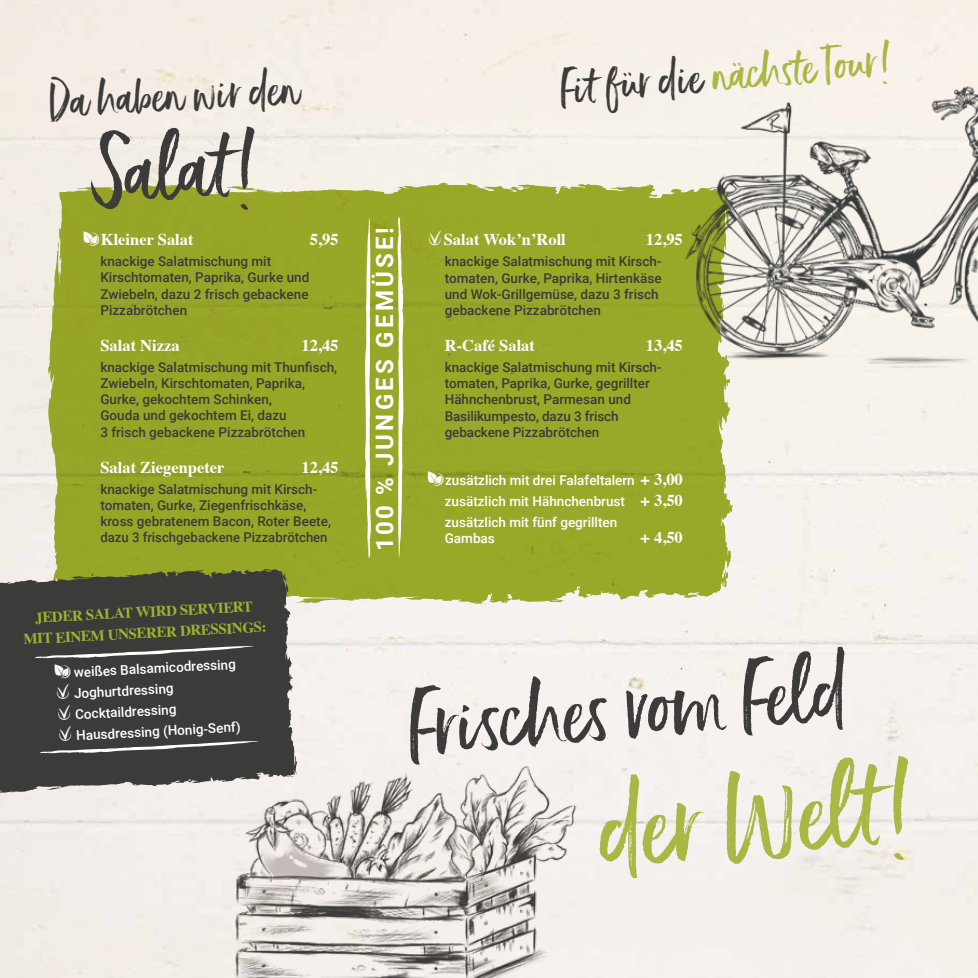
<style>
.page{position:relative;width:978px;height:978px;background:#fff}
.page>*{position:absolute;margin:0;border:0;box-sizing:border-box;transform-origin:0 0}
.t1{font:105px "Ernestand Emily Upright";color:#a9b844}
.t2{font:84px "Ernestand Emily Upright";color:#3b3b3a}
.t3{font:45px "Ernestand Emily Upright";color:#a9b844}
.t4{font:45px "Ernestand Emily Upright";color:#3b3b3a}
.t5{font:700 24px "Roboto";letter-spacing:.135em;color:#fff}
.t6{font:700 16.5px "Times";color:#fff}
.t7{font:700 15px/21px "Times";color:#9fb22c;text-align:center}
.t8{font:500 13.5px/16.2px "Roboto";color:#3b3b3a}
.t9{font:500 13.5px/21px "Roboto";color:#fff}
.s1{font-family:"Celona Pikto Extrablatt";font-weight:400;font-size:19.5px}
.s2{font-family:"Celona Pikto Extrablatt";font-weight:400;font-size:21px}
.s3{color:#3b3b3a}
.s4{font-family:"Times";font-weight:700;font-size:16.5px}
</style>
<div class="page">
<div style="left:48px;top:183px;width:685px;height:421px;background:#98a728"></div>
<img style="left:206px;top:740px;width:406px;height:238px">
<img style="left:683px;top:80px;width:295px;height:304px">
<svg style="left:365px;top:215px;width:6px;height:345px"></svg>
<svg style="left:397px;top:215px;width:7px;height:345px"></svg>
<svg style="left:0;top:569px;width:297px;height:224px;background:#4b4b47"></svg>
<svg style="left:33px;top:646px;width:222px;height:12px;background:#636362"></svg>
<svg style="left:38px;top:741px;width:222px;height:12px;background:#636362"></svg>
<h3 class="t4" style="left:48px;top:73px;width:253px;rotate:-3deg">Da haben wir den</h3>
<h2 class="t2" style="left:90px;top:120px;width:169px;rotate:-3deg">Salat!</h2>
<p class="t6" style="left:83px;top:224px;width:112px"><span class="s1">V</span>Kleiner Salat</p>
<p class="t6" style="left:310px;top:224px;width:30px">5,95</p>
<p class="t8" style="left:100px;top:253px;width:210px">knackige Salatmischung mit<br>Kirschtomaten, Paprika, Gurke und<br>Zwiebeln, dazu 2 frisch gebackene<br>Pizzabrötchen</p>
<p class="t6" style="left:100px;top:329px;width:81px">Salat Nizza</p>
<p class="t6" style="left:301px;top:329px;width:39px">12,45</p>
<p class="t8" style="left:100px;top:358px;width:238px">knackige Salatmischung mit Thunfisch, Zwiebeln, Kirschtomaten, Paprika, Gurke, gekochtem Schinken,<br>Gouda und gekochtem Ei, dazu<br>3 frisch gebackene Pizzabrötchen</p>
<p class="t6" style="left:100px;top:451px;width:126px">Salat Ziegenpeter</p>
<p class="t6" style="left:301px;top:451px;width:39px">12,45</p>
<p class="t8" style="left:100px;top:480px;width:232px">knackige Salatmischung mit Kirsch&shy;tomaten, Gurke, Ziegenfrischkäse, kross gebratenem Bacon, Roter Beete, dazu 3 frischgebackene Pizzabrötchen</p>
<p class="t7" style="left:22px;top:606px;width:245px;rotate:-3deg">JEDER SALAT WIRD SERVIERT<br>MIT EINEM UNSERER DRESSINGS:</p>
<p class="t9" style="left:54px;top:662px;width:184px;rotate:-3deg"><span class="s1">V</span> weißes Balsamicodressing <span class="s2">v</span> Joghurtdressing<br><span class="s2">v</span> Cocktaildressing<br><span class="s2">v</span> Hausdressing (Honig-Senf)</p>
<h3 class="t3" style="left:558px;top:60px;width:336px;rotate:-5deg"><span class="s3">Fit für die</span> nächste Tour!</h3>
<h3 class="t5" style="left:368px;top:551px;width:325px;rotate:-90deg">100 % JUNGES GEMÜSE!</h3>
<p class="t6" style="left:428px;top:224px;width:140px"><span class="s2">v</span> Salat Wok’n’Roll</p>
<p class="t6" style="left:646px;top:224px;width:39px">12,95</p>
<p class="t8" style="left:445px;top:253px;width:218px">knackige Salatmischung mit Kirsch&shy;tomaten, Gurke, Paprika, Hirtenkäse und Wok-Grillgemüse, dazu 3 frisch gebackene Pizzabrötchen</p>
<p class="t6" style="left:445px;top:330px;width:92px">R-Café Salat</p>
<p class="t6" style="left:646px;top:330px;width:39px">13,45</p>
<p class="t8" style="left:445px;top:359px;width:218px">knackige Salatmischung mit Kirsch&shy;tomaten, Paprika, Gurke, gegrillter<br>Hähnchenbrust, Parmesan und<br>Basilikumpesto, dazu 3 frisch gebackene Pizzabrötchen</p>
<p class="t9" style="left:445px;top:469px;width:240px;text-align:justify;text-indent:-17px"><span class="s1">V</span>zusätzlich mit drei Falafeltalern <span class="s4">+ 3,00 </span>zusätzlich mit Hähnchenbrust <span class="s4">+ 3,50 </span>zusätzlich mit fünf gegrillten</p>
<p class="t9" style="left:445px;top:527px;width:52px">Gambas</p>
<p class="t6" style="left:640px;top:522px;width:44px">+ 4,50</p>
<h2 class="t2" style="left:404px;top:674px;width:444px;rotate:-5deg">Frisches vom Feld</h2>
<h1 class="t1" style="left:597px;top:764px;width:318px;rotate:-5deg">der Welt!</h1>
</div>
